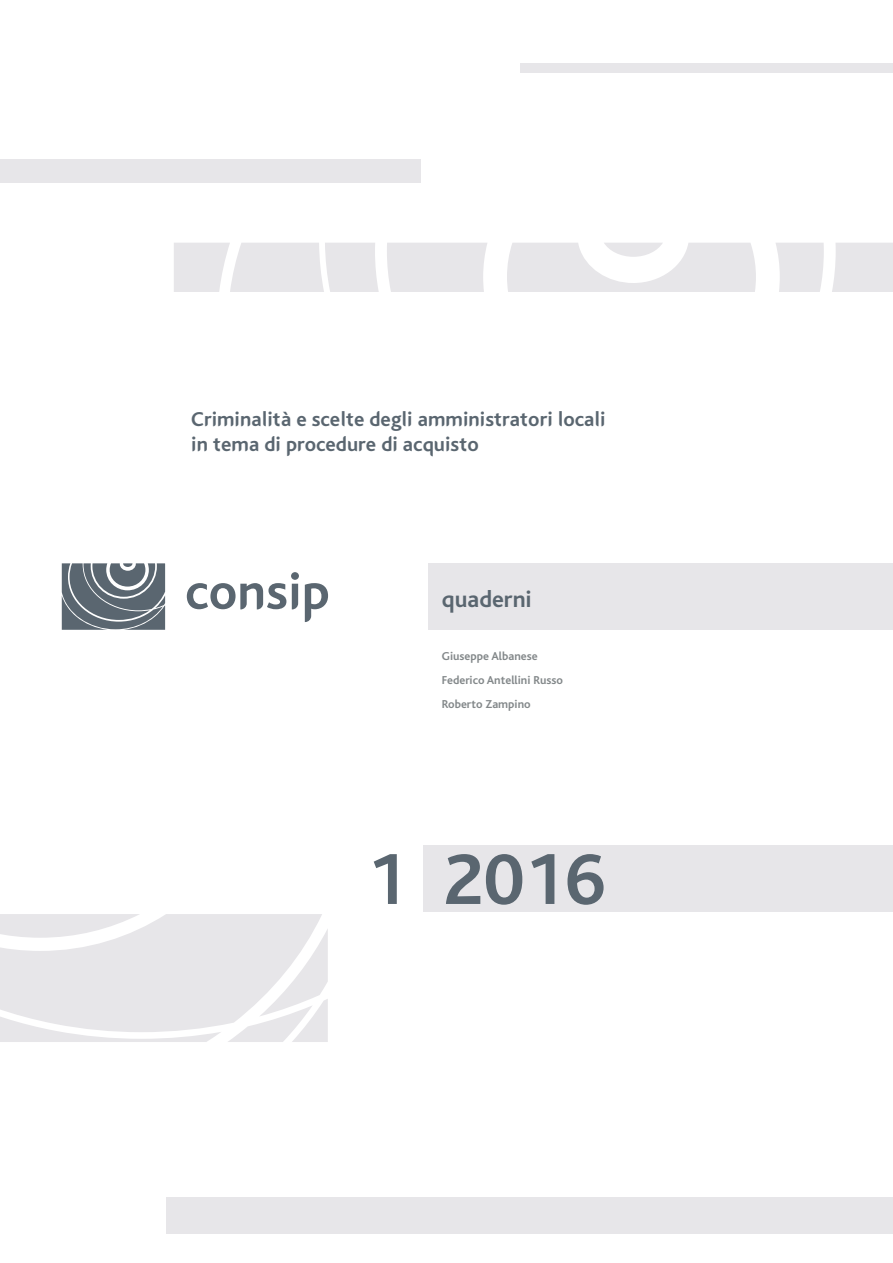
<style>
.page{position:relative;width:893px;height:1263px;background:#fff}
.page>*{position:absolute;margin:0;border:0;box-sizing:border-box;transform-origin:0 0}
.t1{font:700 75px "Bliss";color:#5a6670}
.t2{font:700 24px "Bliss";color:#5a6670}
.t3{font:21px/25.2px "Consip 2015";color:#5a6670}
.t4{font:700 12px/24px "Bliss";color:#83888a}
</style>
<div class="page">
<svg style="left:62px;top:563px;width:103px;height:67px;background:#727c85"></svg>
<svg style="left:187px;top:572px;width:141px;height:50px"></svg>
<div style="left:520px;top:63px;width:373px;height:10px;background:#e7e6e9"></div>
<div style="left:0;top:159px;width:420px;height:24px;background:#e7e6e9"></div>
<div style="left:166px;top:1196px;width:727px;height:37px;background:#e7e6e9"></div>
<div style="left:423px;top:845px;width:470px;height:66px;background:#e7e6e9"></div>
<svg style="left:174px;top:243px;width:719px;height:49px"></svg>
<div style="left:428px;top:563px;width:465px;height:67px;background:#e7e6e9"></div>
<svg style="left:0;top:914px;width:328px;height:128px"></svg>
<p class="t3" style="left:191px;top:407px;width:416px">Criminalità e scelte degli amministratori locali in tema di procedure di acquisto</p>
<p class="t2" style="left:442px;top:587px;width:91px">quaderni</p>
<p class="t4" style="left:442px;top:644px;width:123px">Giuseppe Albanese<br>Federico Antellini Russo<br>Roberto Zampino</p>
<p class="t1" style="left:367px;top:840px;width:240px">1 2016</p>
</div>
